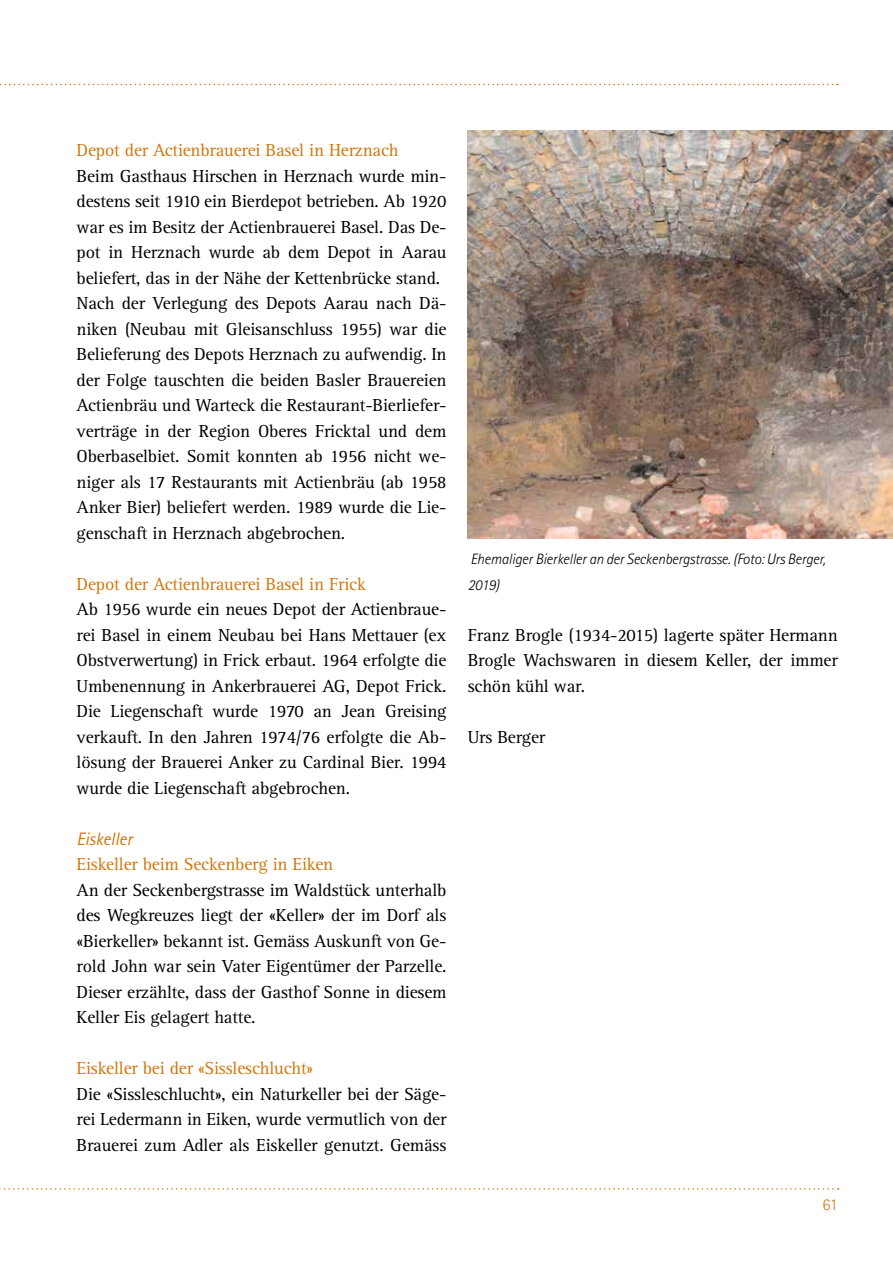
<style>
.page{position:relative;width:893px;height:1263px;background:#fff}
.page>*{position:absolute;margin:0;border:0;box-sizing:border-box;transform-origin:0 0}
.t1{font:18px/25.5px "Rotis Serif";letter-spacing:-.01em;color:#000;text-align:justify}
.t2{font:18px "Rotis Serif";letter-spacing:-.01em;color:#d2780e}
.t3{font:italic 18px "Rotis Sans Serif";letter-spacing:-.01em;color:#d2780e}
.t4{font:300 16.5px "Rotis Sans Serif";color:#d2780e}
.t5{font:italic 300 15px/25.5px "Rotis Sans Serif";letter-spacing:-.01em;color:#000}
</style>
<div class="page">
<svg style="left:0;top:84px;width:838px;height:1px"></svg>
<svg style="left:0;top:1188px;width:839px;height:2px"></svg>
<img style="left:468px;top:131px;width:425px;height:407px">
<p class="t2" style="left:77px;top:140px;width:323px">Depot der Actienbrauerei Basel in Herznach</p>
<p class="t1" style="left:77px;top:163px;width:371px;text-align:left">Beim Gasthaus Hirschen in Herznach wurde min&shy;destens seit 1910 ein Bierdepot betrieben. Ab 1920 war es im Besitz der Actienbrauerei Basel. Das De&shy;pot in Herznach wurde ab dem Depot in Aarau beliefert, das in der Nähe der Kettenbrücke stand.<br>Nach der Verlegung des Depots Aarau nach Dä&shy;niken (Neubau mit Gleisanschluss 1955) war die Belieferung des Depots Herznach zu aufwendig. In der Folge tauschten die beiden Basler Brauereien Actienbräu und Warteck die Restaurant-Bierliefer&shy;verträge in der Region Oberes Fricktal und dem Oberbaselbiet. Somit konnten ab 1956 nicht we&shy;niger als 17 Restaurants mit Actienbräu (ab 1958<br>Anker Bier) beliefert werden. 1989 wurde die Lie&shy;genschaft in Herznach abgebrochen.</p>
<p class="t2" style="left:77px;top:573px;width:291px">Depot der Actienbrauerei Basel in Frick</p>
<p class="t1" style="left:77px;top:597px;width:371px">Ab 1956 wurde ein neues Depot der Actienbraue&shy;rei Basel in einem Neubau bei Hans Mettauer (ex Obstverwertung) in Frick erbaut. 1964 erfolgte die Umbenennung in Ankerbrauerei AG, Depot Frick.<br>Die Liegenschaft wurde 1970 an Jean Greising verkauft. In den Jahren 1974/76 erfolgte die Ab&shy;lösung der Brauerei Anker zu Cardinal Bier. 1994 wurde die Liegenschaft abgebrochen.</p>
<p class="t3" style="left:77px;top:828px;width:57px">Eiskeller</p>
<p class="t2" style="left:77px;top:854px;width:258px">Eiskeller beim Seckenberg in Eiken</p>
<p class="t1" style="left:77px;top:877px;width:371px">An der Seckenbergstrasse im Waldstück unterhalb des Wegkreuzes liegt der «Keller» der im Dorf als «Bierkeller» bekannt ist. Gemäss Auskunft von Ge&shy;rold John war sein Vater Eigentümer der Parzelle.<br>Dieser erzählte, dass der Gasthof Sonne in diesem Keller Eis gelagert hatte.</p>
<p class="t2" style="left:77px;top:1058px;width:238px">Eiskeller bei der «Sissleschlucht»</p>
<p class="t1" style="left:77px;top:1081px;width:371px">Die «Sissleschlucht», ein Naturkeller bei der Säge&shy;rei Ledermann in Eiken, wurde vermutlich von der Brauerei zum Adler als Eiskeller genutzt. Gemäss</p>
<p class="t5" style="left:468px;top:546px;width:359px">Ehemaliger Bierkeller an der Seckenbergstrasse. (Foto: Urs Berger,<br>2019)</p>
<p class="t1" style="left:468px;top:622px;width:371px">Franz Brogle (1934-2015) lagerte später Hermann Brogle Wachswaren in diesem Keller, der immer schön kühl war.</p>
<p class="t1" style="left:468px;top:724px;width:79px">Urs Berger</p>
<p class="t4" style="left:822px;top:1195px;width:17px">61</p>
</div>
